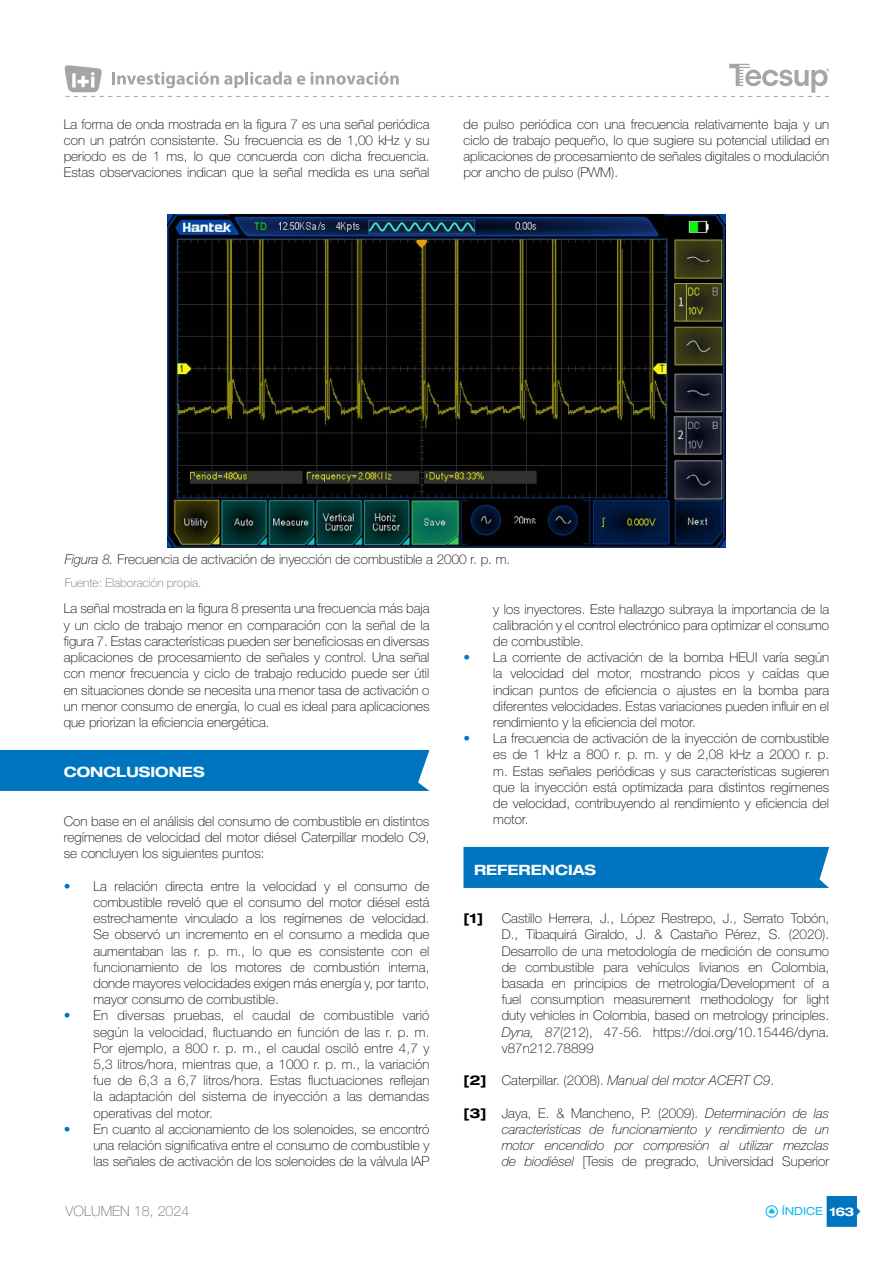
<style>
.page{position:relative;width:893px;height:1263px;background:#fff}
.page>*{position:absolute;margin:0;border:0;box-sizing:border-box;transform-origin:0 0}
.t1{font:700 expanded 14.25px "Helvetica Neue LT Std";color:#fff}
.t2{font:100 14.25px "Helvetica Neue LT Std";color:#706f6f}
.t3{font:100 13.5px/16.2px "Helvetica Neue LT Std";color:#000;text-align:justify}
.t4{font:italic 100 13.5px/16.2px "Helvetica Neue LT Std";color:#000;text-align:justify}
.t5{font:700 expanded 13.5px "Helvetica Neue LT Std";color:#000}
.t6{font:100 12px "Helvetica Neue LT Std";color:#706f6f}
.t7{font:expanded 11.1px "Helvetica Neue LT Std";color:#0bbbef}
.s1{font-style:italic}
.s2{color:#0075bf}
.s3{font-weight:700;font-style:normal;font-stretch:expanded}
.s4{font-style:normal}
.s5{font-weight:700;font-size:12px;color:#fff}
</style>
<div class="page">
<svg style="left:765px;top:1205px;width:13px;height:13px"></svg>
<svg style="left:827px;top:1196px;width:33px;height:31px"></svg>
<svg style="left:64px;top:64px;width:765px;height:33px"></svg>
<div style="left:0;top:750px;width:429px;height:41px;background:#0075bf"></div>
<div style="left:463px;top:847px;width:366px;height:41px;background:#0075bf"></div>
<img style="left:168px;top:215px;width:558px;height:332px">
<p class="t3" style="left:64px;top:116px;width:367px">La forma de onda mostrada en la figura 7 es una señal periódica con un patrón consistente. Su frecuencia es de 1,00 kHz y su periodo es de 1 ms, lo que concuerda con dicha frecuencia.<br>Estas observaciones indican que la señal medida es una señal</p>
<p class="t3" style="left:463px;top:116px;width:367px">de pulso periódica con una frecuencia relativamente baja y un ciclo de trabajo pequeño, lo que sugiere su potencial utilidad en aplicaciones de procesamiento de señales digitales o modulación por ancho de pulso (PWM).</p>
<p class="t3" style="left:65px;top:551px;width:447px"><span class="s1">Figura 8.</span> Frecuencia de activación de inyección de combustible a 2000 r. p. m.</p>
<p class="t6" style="left:65px;top:575px;width:138px">Fuente: Elaboración propia.</p>
<p class="t3" style="left:64px;top:601px;width:367px">La señal mostrada en la figura 8 presenta una frecuencia más baja y un ciclo de trabajo menor en comparación con la señal de la figura 7. Estas características pueden ser beneficiosas en diversas aplicaciones de procesamiento de señales y control. Una señal con menor frecuencia y ciclo de trabajo reducido puede ser útil en situaciones donde se necesita una menor tasa de activación o un menor consumo de energía, lo cual es ideal para aplicaciones que priorizan la eficiencia energética.</p>
<p class="t1" style="left:64px;top:763px;width:142px">CONCLUSIONES</p>
<p class="t3" style="left:64px;top:813px;width:367px">Con base en el análisis del consumo de combustible en distintos regímenes de velocidad del motor diésel Caterpillar modelo C9, se concluyen los siguientes puntos:</p>
<p class="t3" style="left:94px;top:878px;width:337px;text-indent:-30px"><span class="s2">•</span> La relación directa entre la velocidad y el consumo de combustible reveló que el consumo del motor diésel está estrechamente vinculado a los regímenes de velocidad.<br>Se observó un incremento en el consumo a medida que aumentaban las r. p. m., lo que es consistente con el funcionamiento de los motores de combustión interna, donde mayores velocidades exigen más energía y, por tanto, mayor consumo de combustible.</p>
<p class="t3" style="left:94px;top:1007px;width:337px;text-indent:-30px"><span class="s2">•</span> En diversas pruebas, el caudal de combustible varió según la velocidad, fluctuando en función de las r. p. m.<br>Por ejemplo, a 800 r. p. m., el caudal osciló entre 4,7 y 5,3 litros/hora, mientras que, a 1000 r. p. m., la variación fue de 6,3 a 6,7 litros/hora. Estas fluctuaciones reflejan la adaptación del sistema de inyección a las demandas operativas del motor.</p>
<p class="t3" style="left:94px;top:1121px;width:337px;text-indent:-30px"><span class="s2">•</span> En cuanto al accionamiento de los solenoides, se encontró una relación significativa entre el consumo de combustible y las señales de activación de los solenoides de la válvula IAP</p>
<p class="t3" style="left:493px;top:601px;width:337px">y los inyectores. Este hallazgo subraya la importancia de la calibración y el control electrónico para optimizar el consumo de combustible.</p>
<p class="t3" style="left:493px;top:649px;width:337px;text-indent:-30px"><span class="s2">•</span> La corriente de activación de la bomba HEUI varía según la velocidad del motor, mostrando picos y caídas que indican puntos de eficiencia o ajustes en la bomba para diferentes velocidades. Estas variaciones pueden influir en el rendimiento y la eficiencia del motor.</p>
<p class="t3" style="left:493px;top:730px;width:337px;text-indent:-30px"><span class="s2">•</span> La frecuencia de activación de la inyección de combustible es de 1 kHz a 800 r. p. m. y de 2,08 kHz a 2000 r. p. m. Estas señales periódicas y sus características sugieren que la inyección está optimizada para distintos regímenes de velocidad, contribuyendo al rendimiento y eficiencia del motor.</p>
<p class="t1" style="left:474px;top:860px;width:124px">REFERENCIAS</p>
<p class="t5" style="left:463px;top:910px;width:21px">[1]</p>
<p class="t3" style="left:502px;top:910px;width:329px">Castillo Herrera, J., López Restrepo, J., Serrato Tobón, D., Tibaquirá Giraldo, J. &amp; Castaño Pérez, S. (2020).<br>Desarrollo de una metodología de medición de consumo de combustible para vehículos livianos en Colombia, basada en principios de metrología/Development of a fuel consumption measurement methodology for light duty vehicles in Colombia, based on metrology principles.<br><span class="s1">Dyna, 87</span>(212), 47-56. https://doi.org/10.15446/dyna. v87n212.78899</p>
<p class="t4" style="left:463px;top:1072px;width:312px"><span class="s3">[2]</span> <span class="s4">Caterpillar. (2008).</span> Manual del motor ACERT C9<span class="s4">.</span></p>
<p class="t4" style="left:502px;top:1105px;width:329px;text-indent:-38px"><span class="s3">[3]</span> <span class="s4">Jaya, E. &amp; Mancheno, P. (2009).</span> Determinación de las características de funcionamiento y rendimiento de un motor encendido por compresión al utilizar mezclas de biodiésel <span class="s4">[Tesis de pregrado, Universidad Superior</span></p>
<p class="t2" style="left:66px;top:1203px;width:125px">VOLUMEN 18, 2024</p>
<p class="t7" style="left:782px;top:1205px;width:74px">ÍNDICE <span class="s5">163</span></p>
</div>
